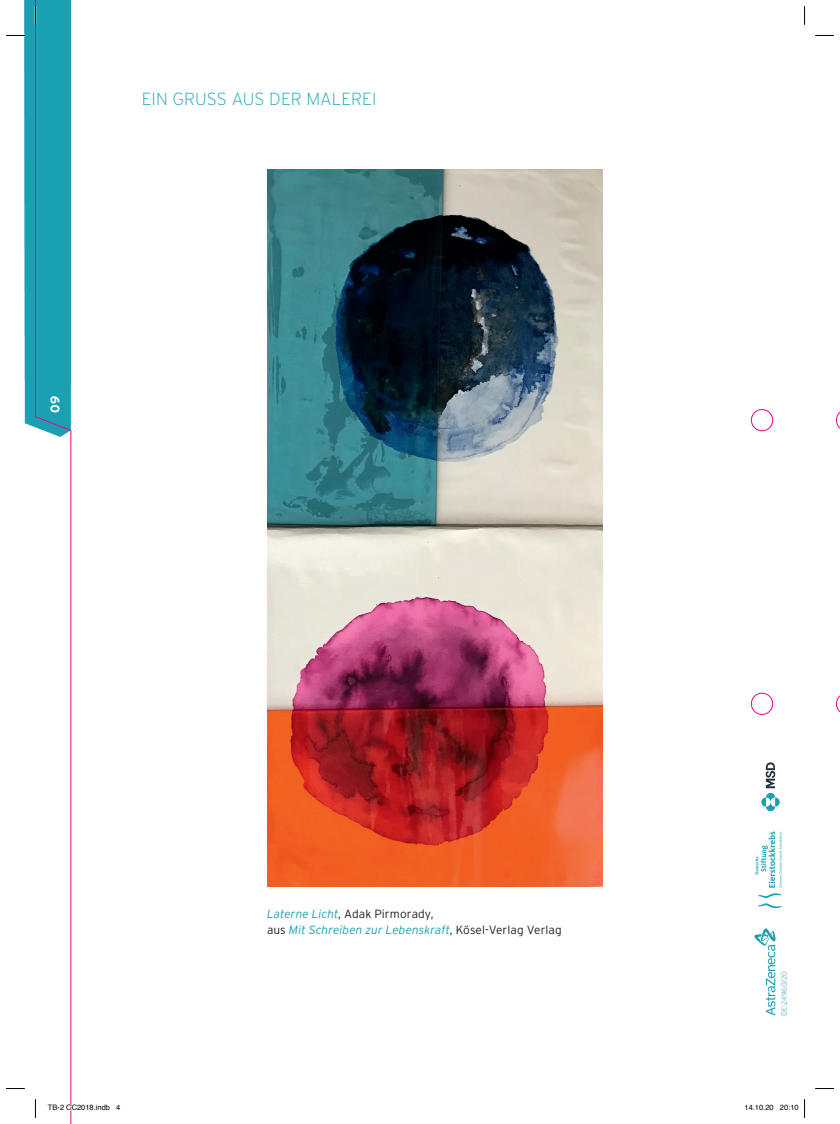
<style>
.page{position:relative;width:840px;height:1124px;background:#fff}
.page>*{position:absolute;margin:0;border:0;box-sizing:border-box;transform-origin:0 0}
.t1{font:200 17.5px "Interstate";letter-spacing:.005em;color:#19a1b1}
.t2{font:700 12.5px "Interstate";color:#fff}
.t3{font:italic 300 11.88px/16.2px "Interstate";letter-spacing:.005em;color:#19a1b1}
.t4{font:7.5px "Helvetica";color:#000}
.t5{font:300 7.5px "Interstate";letter-spacing:-.015em;color:#69b7c3}
.s1{font-style:normal;color:#231f20}
</style>
<div class="page">
<img style="left:267px;top:170px;width:335px;height:716px">
<svg style="left:754px;top:928px;width:21px;height:87px"></svg>
<svg style="left:755px;top:831px;width:27px;height:56px"></svg>
<svg style="left:758px;top:893px;width:24px;height:15px"></svg>
<svg style="left:766px;top:802px;width:9px;height:9px"></svg>
<svg style="left:766px;top:792px;width:9px;height:10px"></svg>
<svg style="left:761px;top:797px;width:5px;height:9px"></svg>
<svg style="left:775px;top:797px;width:5px;height:9px"></svg>
<svg style="left:765px;top:762px;width:10px;height:26px"></svg>
<svg style="left:35px;top:437px;width:36px;height:686px"></svg>
<svg style="left:836px;top:411px;width:4px;height:18px"></svg>
<svg style="left:836px;top:695px;width:4px;height:18px"></svg>
<div style="left:751px;top:409px;width:22px;height:22px;border:1px solid #ed028c;border-radius:50%"></div>
<div style="left:751px;top:693px;width:22px;height:21px;border:1px solid #ed028c;border-radius:50%"></div>
<svg style="left:815px;top:35px;width:19px;height:1px"></svg>
<svg style="left:6px;top:1088px;width:19px;height:1px"></svg>
<svg style="left:815px;top:1088px;width:19px;height:1px"></svg>
<svg style="left:6px;top:0;width:65px;height:437px"></svg>
<svg style="left:35px;top:1098px;width:1px;height:19px"></svg>
<svg style="left:804px;top:6px;width:1px;height:19px"></svg>
<svg style="left:48px;top:1104px;width:24px;height:6px"></svg>
<svg style="left:804px;top:1099px;width:1px;height:18px"></svg>
<h1 class="t1" style="left:142px;top:89px;width:236px">EIN GRUSS AUS DER MALEREI</h1>
<p class="t2" style="left:48px;top:413px;width:19px;rotate:-90deg">09</p>
<p class="t3" style="left:267px;top:905px;width:296px">Laterne Licht<span class="s1">, Adak Pirmorady,<br>aus</span> Mit Schreiben zur Lebenskraft<span class="s1">, Kösel-Verlag Verlag</span></p>
<p class="t5" style="left:780px;top:1015px;width:46px;rotate:-90deg">DE-24960/20</p>
<p class="t4" style="left:48px;top:1101px;width:74px">TB-2 CC2018.indb 4</p>
<p class="t4" style="left:744px;top:1101px;width:56px">14.10.20 20:10</p>
</div>
